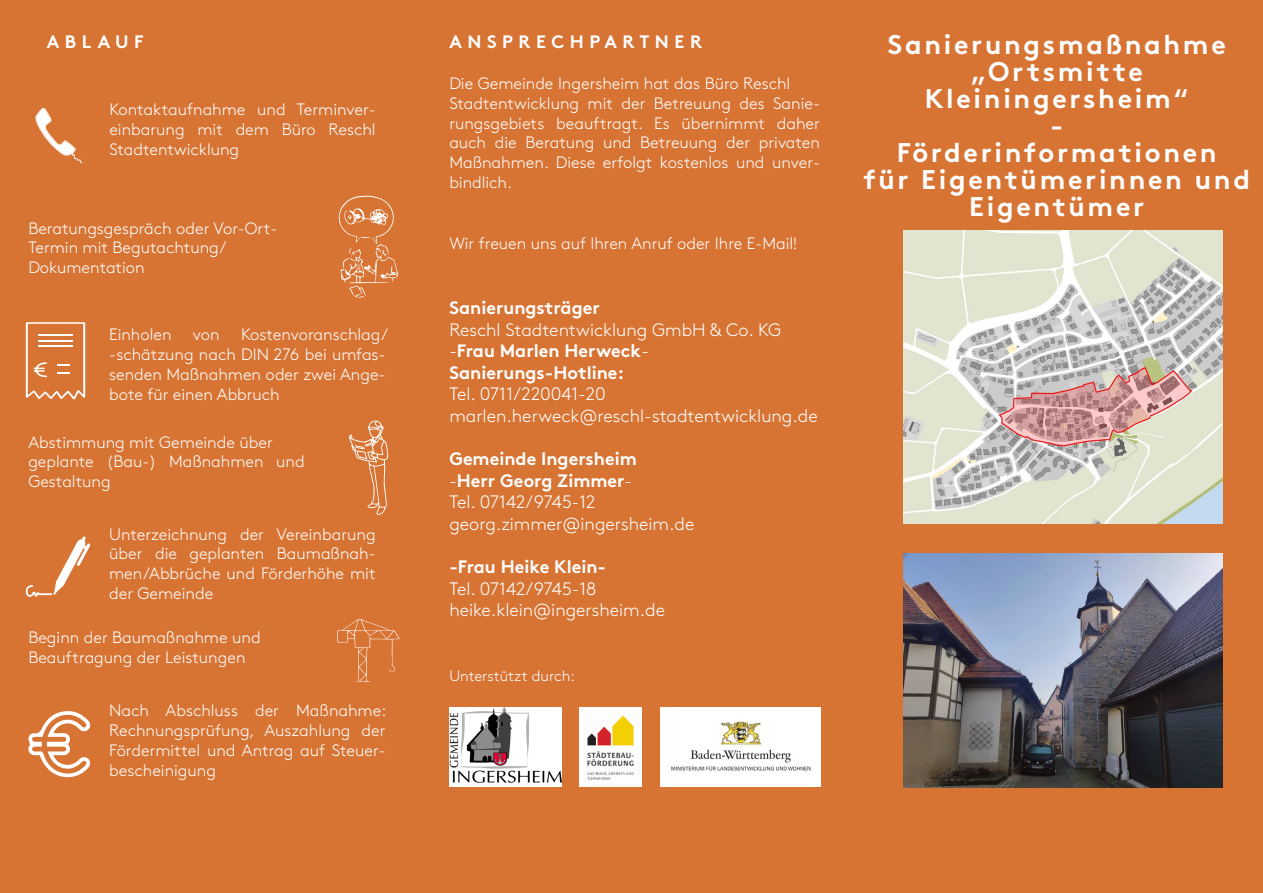
<style>
.page{position:relative;width:1263px;height:893px;background:#fff}
.page>*{position:absolute;margin:0;border:0;box-sizing:border-box;transform-origin:0 0}
.t1{font:700 27px/27px "RS Brown TT";letter-spacing:.1em;color:#fff;text-align:center}
.t2{font:18px "RS Brown TT";color:#fff}
.t3{font:700 18px "RS Brown TT";color:#fff}
.t4{font:700 18px "RS Brown TT";letter-spacing:.31em;color:#fff}
.t5{font:16.5px/19.8px "RS Brown TT";color:#fff;text-align:justify}
.t6{font:15px "RS Brown TT";color:#fff}
.s1{font-weight:400}
</style>
<div class="page">
<div style="left:412px;top:0;width:426px;height:893px;background:#d77434"></div>
<div style="left:838px;top:0;width:425px;height:893px;background:#d77434"></div>
<div style="left:0;top:0;width:412px;height:893px;background:#d77434"></div>
<img style="left:660px;top:708px;width:160px;height:79px">
<img style="left:580px;top:708px;width:62px;height:79px">
<svg style="left:35px;top:107px;width:48px;height:57px"></svg>
<svg style="left:339px;top:196px;width:60px;height:102px"></svg>
<svg style="left:26px;top:322px;width:59px;height:77px"></svg>
<svg style="left:349px;top:420px;width:39px;height:95px"></svg>
<svg style="left:26px;top:536px;width:64px;height:61px"></svg>
<svg style="left:337px;top:619px;width:63px;height:63px"></svg>
<svg style="left:28px;top:711px;width:63px;height:67px"></svg>
<img style="left:904px;top:231px;width:318px;height:292px">
<img style="left:449px;top:708px;width:112px;height:79px">
<img style="left:904px;top:553px;width:318px;height:235px">
<svg style="left:1033px;top:765px;width:10px;height:2px"></svg>
<p class="t3" style="left:47px;top:30px;width:98px">ABLAUF</p>
<p class="t5" style="left:109px;top:100px;width:268px">Kontaktaufnahme und Terminver&shy;einbarung mit dem Büro Reschl Stadtentwicklung</p>
<p class="t5" style="left:28px;top:218px;width:251px">Beratungsgespräch oder Vor-Ort-</p>
<p class="t5" style="left:28px;top:238px;width:199px">Termin mit Begutachtung/</p>
<p class="t5" style="left:28px;top:258px;width:118px">Dokumentation</p>
<p class="t5" style="left:109px;top:325px;width:280px;text-align:left;text-indent:132px">Kostenvoranschlag/ -schätzung nach DIN 276 bei umfas&shy;senden Maßnahmen oder zwei Ange&shy;bote für einen Abbruch</p>
<p class="t5" style="left:109px;top:325px;width:64px">Einholen</p>
<p class="t5" style="left:193px;top:325px;width:28px">von</p>
<p class="t5" style="left:28px;top:432px;width:246px">Abstimmung mit Gemeinde über</p>
<p class="t5" style="left:28px;top:452px;width:278px">geplante (Bau-) Maßnahmen und<br>Gestaltung</p>
<p class="t5" style="left:109px;top:524px;width:268px">Unterzeichnung der Vereinbarung über die geplanten Baumaßnah&shy;men/Abbrüche und Förderhöhe mit der Gemeinde</p>
<p class="t5" style="left:28px;top:627px;width:234px">Beginn der Baumaßnahme und</p>
<p class="t5" style="left:28px;top:647px;width:219px">Beauftragung der Leistungen</p>
<p class="t5" style="left:109px;top:701px;width:279px">Nach Abschluss der Maßnahme:<br>Rechnungsprüfung, Auszahlung der Fördermittel und Antrag auf Steuer&shy;bescheinigung</p>
<p class="t4" style="left:449px;top:30px;width:254px">ANSPRECHPARTNER</p>
<p class="t5" style="left:449px;top:74px;width:342px">Die Gemeinde Ingersheim hat das Büro Reschl</p>
<p class="t5" style="left:449px;top:93px;width:372px">Stadtentwicklung mit der Betreuung des Sanie&shy;rungsgebiets beauftragt. Es übernimmt daher auch die Beratung und Betreuung der privaten Maßnahmen. Diese erfolgt kostenlos und unver&shy;bindlich.</p>
<p class="t5" style="left:449px;top:234px;width:349px">Wir freuen uns auf Ihren Anruf oder Ihre E-Mail!</p>
<p class="t3" style="left:449px;top:297px;width:152px">Sanierungsträger</p>
<p class="t2" style="left:449px;top:319px;width:333px">Reschl Stadtentwicklung GmbH &amp; Co. KG</p>
<p class="t3" style="left:449px;top:340px;width:201px"><span class="s1">-</span>Frau Marlen Herweck<span class="s1">-</span></p>
<p class="t3" style="left:449px;top:361px;width:176px">Sanierungs-Hotline:</p>
<p class="t2" style="left:449px;top:384px;width:158px">Tel. 0711/220041-20</p>
<p class="t2" style="left:449px;top:406px;width:370px">marlen.herweck@reschl-stadtentwicklung.de</p>
<p class="t3" style="left:449px;top:448px;width:189px">Gemeinde Ingersheim</p>
<p class="t3" style="left:449px;top:469px;width:184px"><span class="s1">-</span>Herr Georg Zimmer<span class="s1">-</span></p>
<p class="t2" style="left:449px;top:492px;width:148px">Tel. 07142/9745-12</p>
<p class="t2" style="left:449px;top:514px;width:247px">georg.zimmer@ingersheim.de</p>
<p class="t3" style="left:449px;top:556px;width:158px">-Frau Heike Klein-</p>
<p class="t2" style="left:449px;top:578px;width:149px">Tel. 07142/9745-18</p>
<p class="t2" style="left:449px;top:600px;width:217px">heike.klein@ingersheim.de</p>
<p class="t6" style="left:449px;top:667px;width:127px">Unterstützt durch:</p>
<p class="t1" style="left:888px;top:31px;width:340px">Sanierungsmaßnahme</p>
<p class="t1" style="left:970px;top:58px;width:174px">„Ortsmitte</p>
<p class="t1" style="left:925px;top:85px;width:265px">Kleiningersheim“</p>
<p class="t1" style="left:1050px;top:112px;width:14px">-</p>
<p class="t1" style="left:897px;top:139px;width:321px">Förderinformationen</p>
<p class="t1" style="left:863px;top:166px;width:388px">für Eigentümerinnen und<br>Eigentümer</p>
</div>
